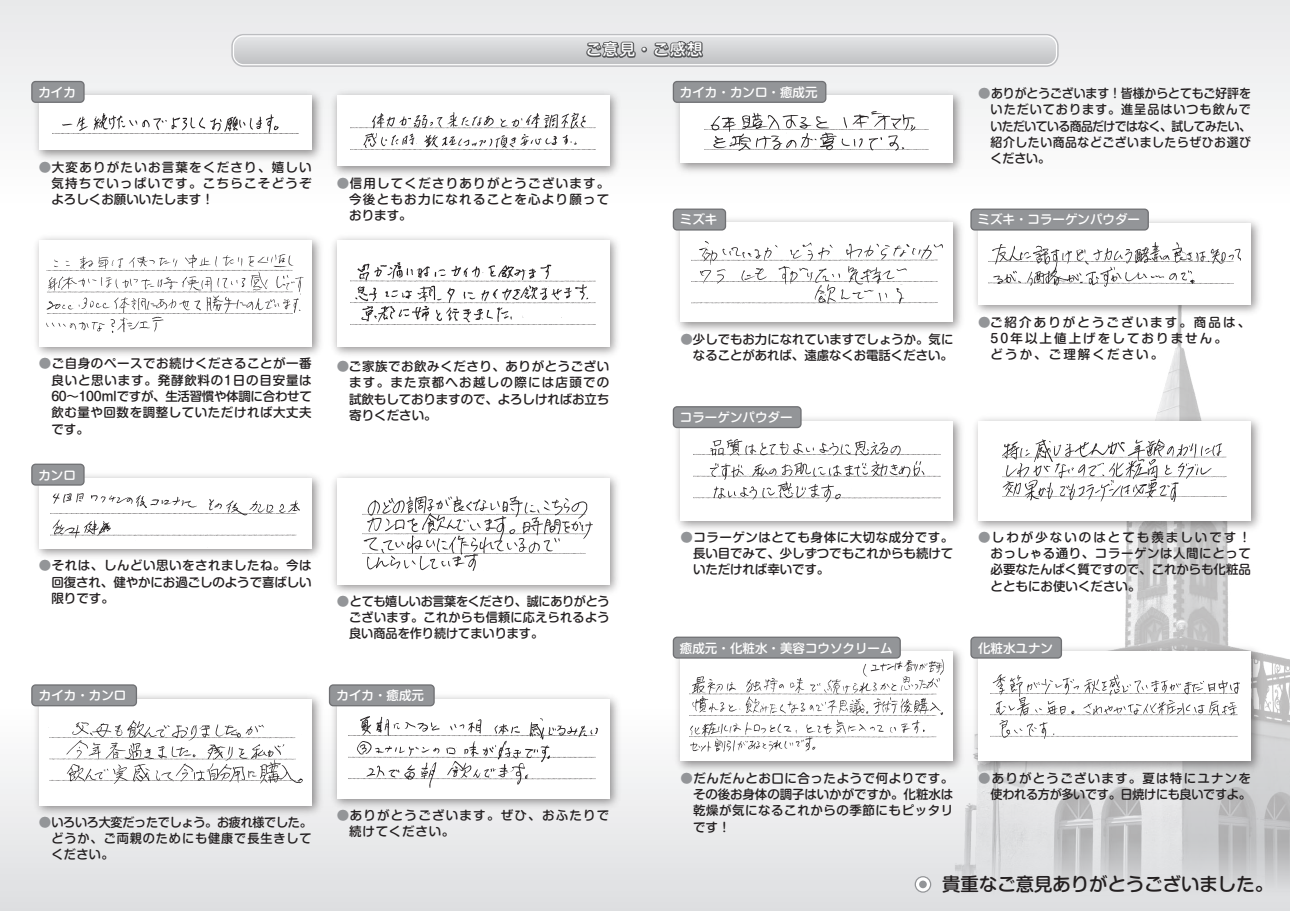
<style>
.page{position:relative;width:1290px;height:911px;background:#fff}
.page>*{position:absolute;margin:0;border:0;box-sizing:border-box;transform-origin:0 0}
.t1{font:500 18.38px "Shin M Go Pro";color:#231f20}
.t2{font:500 15.25px "Shin M Go Pro";letter-spacing:.1em;color:#fff}
.t3{font:500 12.5px/16.2px "Shin M Go Pro";letter-spacing:.025em;color:#231f20;text-align:justify}
.t4{font:500 12.5px/16.2px "Shin M Go Pro";letter-spacing:.025em;color:#231f20;text-align:justify;scale:.95 1}
.t5{font:500 12.5px "Shin M Go Pro";color:#fff}
.t6{font:500 12.5px/16.2px "Shin M Go Pro";letter-spacing:.165em;color:#231f20}
.t7{font:500 12.5px/16.2px "Shin M Go Pro";color:#231f20;text-align:right}
.t8{font:500 12.5px/16.2px "Shin M Go Pro";letter-spacing:-.025em;color:#231f20;text-align:right}
.t9{font:500 12.5px/16.2px "Shin M Go Pro";letter-spacing:.1em;color:#231f20}
.s1{color:#939598}
</style>
<div class="page">
<div style="left:0;top:0;width:1290px;height:207px;background:linear-gradient(to right,#f2f3f3,#f4f4f5)"></div>
<div style="left:0;top:705px;width:1290px;height:206px;background:#e6e7e9"></div>
<img style="left:940px;top:320px;width:350px;height:572px">
<svg style="left:231px;top:26px;width:827px;height:41px;background:#d3d4d6"></svg>
<svg style="left:915px;top:876px;width:15px;height:16px"></svg>
<div style="left:914px;top:876px;width:17px;height:16px;border:1px solid #939598;border-radius:50%"></div>
<div style="left:919px;top:880px;width:8px;height:8px;background:#939598;border-radius:50%"></div>
<img style="left:327px;top:85px;width:298px;height:96px">
<div style="left:337px;top:95px;width:272px;height:71px;background:#fff"></div>
<img style="left:29px;top:85px;width:298px;height:80px">
<div style="left:39px;top:95px;width:273px;height:55px;background:#fff"></div>
<div style="left:32px;top:81px;width:52px;height:21px;background:#939598;border-radius:4px"></div>
<div style="left:31px;top:81px;width:54px;height:22px;border:1px solid #6f7073;border-radius:4px"></div>
<img style="left:333px;top:475px;width:285px;height:118px">
<div style="left:337px;top:478px;width:272px;height:106px;background:#fff"></div>
<img style="left:31px;top:475px;width:290px;height:82px">
<div style="left:39px;top:478px;width:273px;height:71px;background:#fff"></div>
<div style="left:32px;top:464px;width:52px;height:21px;background:#939598;border-radius:4px"></div>
<div style="left:31px;top:463px;width:54px;height:22px;border:1px solid #6f7073;border-radius:4px"></div>
<img style="left:29px;top:689px;width:298px;height:124px">
<div style="left:39px;top:699px;width:273px;height:106px;background:#fff"></div>
<img style="left:48px;top:720px;width:255px;height:63px">
<img style="left:670px;top:86px;width:298px;height:92px">
<div style="left:680px;top:96px;width:273px;height:67px;background:#fff"></div>
<div style="left:673px;top:81px;width:153px;height:21px;background:#939598;border-radius:4px"></div>
<div style="left:673px;top:81px;width:153px;height:22px;border:1px solid #6f7073;border-radius:4px"></div>
<img style="left:705px;top:112px;width:224px;height:39px">
<div style="left:32px;top:685px;width:104px;height:20px;background:#939598;border-radius:4px"></div>
<div style="left:31px;top:684px;width:106px;height:22px;border:1px solid #6f7073;border-radius:4px"></div>
<img style="left:62px;top:114px;width:217px;height:19px">
<img style="left:350px;top:112px;width:246px;height:36px">
<img style="left:36px;top:237px;width:582px;height:118px">
<div style="left:39px;top:240px;width:273px;height:107px;background:#fff"></div>
<img style="left:47px;top:255px;width:257px;height:77px">
<div style="left:337px;top:240px;width:272px;height:107px;background:#fff"></div>
<img style="left:351px;top:263px;width:244px;height:60px">
<img style="left:51px;top:493px;width:249px;height:46px">
<img style="left:363px;top:496px;width:230px;height:74px">
<img style="left:672px;top:411px;width:594px;height:124px">
<div style="left:680px;top:421px;width:273px;height:99px;background:#fff"></div>
<div style="left:673px;top:407px;width:128px;height:20px;background:#939598;border-radius:4px"></div>
<div style="left:673px;top:406px;width:128px;height:22px;border:1px solid #6f7073;border-radius:4px"></div>
<img style="left:693px;top:440px;width:247px;height:61px">
<div style="left:978px;top:421px;width:273px;height:99px;background:#fff"></div>
<img style="left:1002px;top:440px;width:224px;height:61px">
<img style="left:327px;top:689px;width:298px;height:117px">
<div style="left:337px;top:699px;width:272px;height:99px;background:#fff"></div>
<div style="left:329px;top:685px;width:105px;height:20px;background:#939598;border-radius:4px"></div>
<div style="left:329px;top:684px;width:106px;height:22px;border:1px solid #6f7073;border-radius:4px"></div>
<img style="left:349px;top:717px;width:248px;height:70px">
<img style="left:971px;top:220px;width:289px;height:100px">
<div style="left:978px;top:223px;width:273px;height:82px;background:#fff"></div>
<div style="left:971px;top:209px;width:177px;height:21px;background:#939598;border-radius:4px"></div>
<div style="left:970px;top:208px;width:179px;height:22px;border:1px solid #6f7073;border-radius:4px"></div>
<img style="left:988px;top:242px;width:253px;height:44px">
<img style="left:672px;top:213px;width:296px;height:124px">
<div style="left:680px;top:223px;width:273px;height:99px;background:#fff"></div>
<div style="left:673px;top:209px;width:52px;height:21px;background:#939598;border-radius:4px"></div>
<div style="left:673px;top:208px;width:53px;height:22px;border:1px solid #6f7073;border-radius:4px"></div>
<img style="left:691px;top:241px;width:251px;height:63px">
<img style="left:670px;top:641px;width:596px;height:135px">
<div style="left:680px;top:651px;width:273px;height:110px;background:#fff"></div>
<div style="left:673px;top:637px;width:227px;height:21px;background:#939598;border-radius:4px"></div>
<div style="left:673px;top:636px;width:228px;height:22px;border:1px solid #6f7073;border-radius:4px"></div>
<img style="left:690px;top:659px;width:254px;height:92px">
<div style="left:978px;top:651px;width:273px;height:110px;background:#fff"></div>
<div style="left:971px;top:637px;width:90px;height:21px;background:#939598;border-radius:4px"></div>
<div style="left:970px;top:636px;width:92px;height:22px;border:1px solid #6f7073;border-radius:4px"></div>
<img style="left:990px;top:674px;width:249px;height:64px">
<p class="t5" style="left:38px;top:82px;width:39px">カイカ</p>
<p class="t3" style="left:51px;top:157px;width:262px;text-indent:-12px"><span class="s1">●</span>大変ありがたいお言葉をくださり、嬉しい気持ちでいっぱいです。こちらこそどうぞよろしくお願いいたします！</p>
<p class="t2" style="left:586px;top:37px;width:118px">ご意見・ご感想</p>
<p class="t3" style="left:349px;top:173px;width:262px;text-indent:-12px"><span class="s1">●</span>信用してくださりありがとうございます。今後ともお力になれることを心より願っております。</p>
<p class="t5" style="left:680px;top:82px;width:139px">カイカ・カンロ・癒成元</p>
<p class="t5" style="left:680px;top:210px;width:39px">ミズキ</p>
<p class="t4" style="left:990px;top:84px;width:276px;text-indent:-12px"><span class="s1">●</span>ありがとうございます！皆様からとてもご好評をいただいております。進呈品はいつも飲んでいただいている商品だけではなく、試してみたい、紹介したい商品などございましたらぜひお選びください。</p>
<p class="t5" style="left:977px;top:210px;width:164px">ミズキ・コラーゲンパウダー</p>
<p class="t3" style="left:51px;top:354px;width:262px;text-indent:-12px"><span class="s1">●</span>ご自身のペースでお続けくださることが一番良いと思います。発酵飲料の1日の目安量は60～100mlですが、生活習慣や体調に合わせて飲む量や回数を調整していただければ大丈夫です。</p>
<p class="t5" style="left:38px;top:464px;width:39px">カンロ</p>
<p class="t3" style="left:349px;top:356px;width:262px;text-indent:-12px"><span class="s1">●</span>ご家族でお飲みくださり、ありがとうございます。また京都へお越しの際には店頭での試飲もしておりますので、よろしければお立ち寄りください。</p>
<p class="t3" style="left:51px;top:556px;width:262px;text-indent:-12px"><span class="s1">●</span>それは、しんどい思いをされましたね。今は回復され、健やかにお過ごしのようで喜ばしい限りです。</p>
<p class="t5" style="left:39px;top:685px;width:89px">カイカ・カンロ</p>
<p class="t3" style="left:349px;top:591px;width:262px;text-indent:-12px"><span class="s1">●</span>とても嬉しいお言葉をくださり、誠にありがとうございます。これからも信頼に応えられるよう良い商品を作り続けてまいります。</p>
<p class="t5" style="left:337px;top:685px;width:89px">カイカ・癒成元</p>
<p class="t3" style="left:51px;top:812px;width:262px;text-indent:-12px"><span class="s1">●</span>いろいろ大変だったでしょう。お疲れ様でした。どうか、ご両親のためにも健康で長生きしてください。</p>
<p class="t9" style="left:349px;top:805px;width:262px;text-indent:-12px"><span class="s1">●</span>ありがとうございます。ぜひ、おふたりで続けてください。</p>
<p class="t7" style="left:680px;top:329px;width:274px"><span class="s1">●</span>少しでもお力になれていますでしょうか。気になることがあれば、遠慮なくお電話ください。</p>
<p class="t5" style="left:680px;top:407px;width:114px">コラーゲンパウダー</p>
<p class="t6" style="left:990px;top:312px;width:261px;text-indent:-12px"><span class="s1">●</span>ご紹介ありがとうございます。商品は、<br>50年以上値上げをしておりません。<br>どうか、ご理解ください。</p>
<p class="t3" style="left:693px;top:527px;width:262px;text-indent:-12px"><span class="s1">●</span>コラーゲンはとても身体に大切な成分です。長い目でみて、少しずつでもこれからも続けていただければ幸いです。</p>
<p class="t3" style="left:990px;top:527px;width:262px;text-indent:-12px"><span class="s1">●</span>しわが少ないのはとても羨ましいです！おっしゃる通り、コラーゲンは人間にとって必要なたんぱく質ですので、これからも化粧品とともにお使いください。</p>
<p class="t5" style="left:680px;top:637px;width:214px">癒成元・化粧水・美容コウソクリーム</p>
<p class="t5" style="left:978px;top:637px;width:76px">化粧水ユナン</p>
<p class="t3" style="left:693px;top:768px;width:262px;text-indent:-12px"><span class="s1">●</span>だんだんとお口に合ったようで何よりです。その後お身体の調子はいかがですか。化粧水は乾燥が気になるこれからの季節にもピッタリです！</p>
<p class="t8" style="left:978px;top:768px;width:274px"><span class="s1">●</span>ありがとうございます。夏は特にユナンを使われる方が多いです。日焼けにも良いですよ。</p>
<h1 class="t1" style="left:942px;top:869px;width:332px">貴重なご意見ありがとうございました。</h1>
</div>
